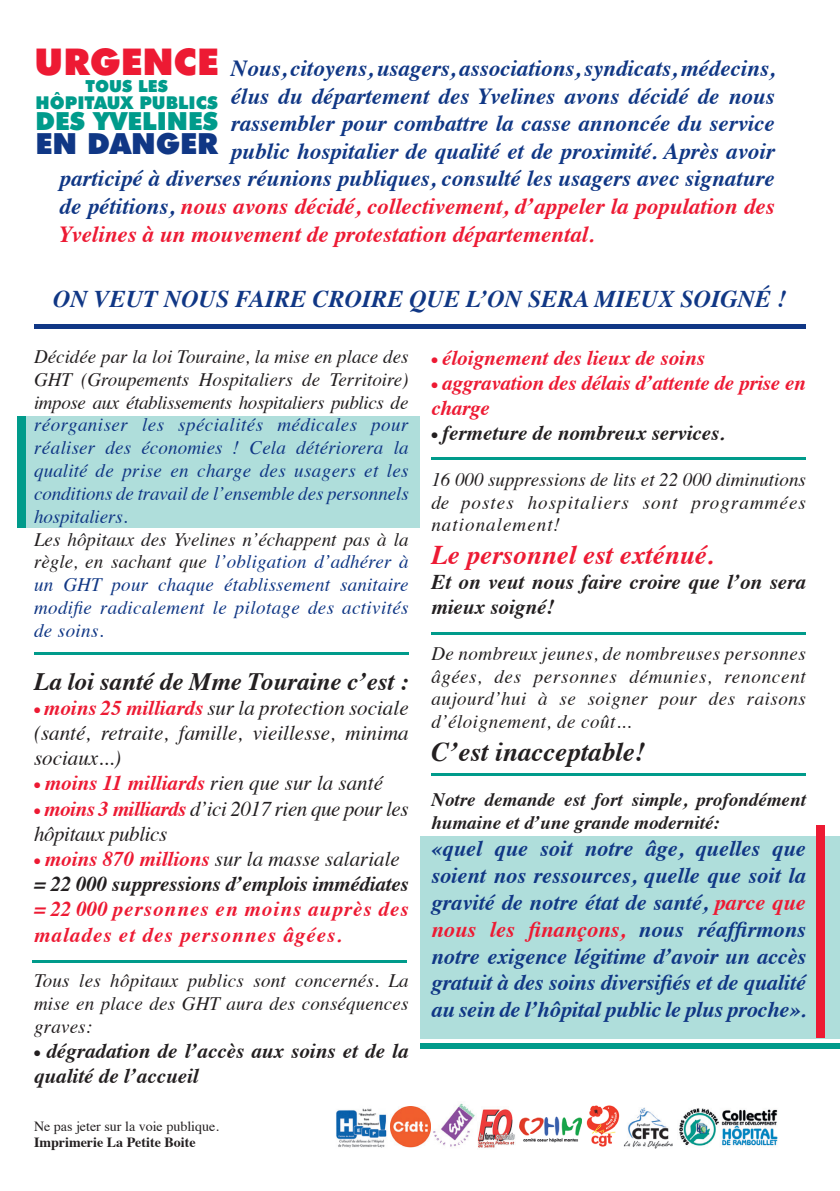
<style>
.page{position:relative;width:840px;height:1191px;background:#fff}
.page>*{position:absolute;margin:0;border:0;box-sizing:border-box;transform-origin:0 0}
.t1{font:900 37px "Futura BT";color:#ed1a33}
.t2{font:900 29.2px "Futura BT";color:#103785}
.t3{font:italic 700 27px "Times";color:#ed1a33}
.t4{font:italic 700 27px "Times";color:#231f20}
.t5{font:italic 700 25px "Times";color:#231f20}
.t6{font:900 25px "Futura BT";color:#009b8b}
.t7{font:italic 700 24px "Times";color:#103785}
.t8{font:italic 700 23px "Times";color:#103785}
.t9{font:italic 700 23px "Times";color:#ed1a33}
.t10{font:italic 700 22.4px/26.8px "Times";letter-spacing:-.01em;color:#103785;text-align:justify}
.t11{font:italic 700 21px/25.2px "Times";color:#231f20}
.t12{font:italic 21px/25.2px "Times";color:#231f20;text-align:justify}
.t13{font:italic 700 21px/25.2px "Times";color:#ed1a33}
.t14{font:italic 700 21px/25.2px "Times";letter-spacing:.05em;color:#ed1a33}
.t15{font:italic 21px/25.2px "Times";letter-spacing:-.02em;color:#231f20}
.t16{font:italic 19px/22.8px "Times";letter-spacing:.01em;color:#231f20;text-align:justify}
.t17{font:italic 19px/22.8px "Times";letter-spacing:-.005em;color:#103785;text-align:justify}
.t18{font:italic 700 19px/22.8px "Times";color:#231f20}
.t19{font:900 17.6px "Futura BT";color:#009b8b}
.t20{font:900 16.6px "Futura BT";color:#009b8b}
.t21{font:14px "Times";color:#231f20}
.t22{font:700 14px "Times";color:#231f20}
.s1{color:#103785}
.s2{color:#231f20}
.s3{color:#ed1a33}
.s4{font-weight:700;color:#ed1a33}
.s5{font-weight:400}
</style>
<div class="page">
<div style="left:21px;top:417px;width:399px;height:111px;background:#afdedb"></div>
<div style="left:420px;top:835px;width:419px;height:203px;background:#afdedb"></div>
<img style="left:336px;top:1108px;width:51px;height:40px">
<img style="left:390px;top:1107px;width:40px;height:40px">
<img style="left:433px;top:1103px;width:42px;height:44px">
<img style="left:519px;top:1116px;width:62px;height:26px">
<img style="left:586px;top:1105px;width:32px;height:42px">
<img style="left:678px;top:1108px;width:100px;height:38px">
<img style="left:477px;top:1109px;width:38px;height:39px">
<img style="left:623px;top:1107px;width:49px;height:41px">
<hr style="left:34px;top:652px;width:374px;height:3px;background:#009b8b">
<div style="left:420px;top:1043px;width:419px;height:5px;background:#009b8b"></div>
<hr style="left:431px;top:772px;width:374px;height:3px;background:#009b8b">
<hr style="left:431px;top:457px;width:374px;height:3px;background:#009b8b">
<hr style="left:32px;top:960px;width:374px;height:2px;background:#009b8b">
<hr style="left:431px;top:632px;width:374px;height:3px;background:#009b8b">
<div style="left:17px;top:417px;width:9px;height:111px;background:#009b8b"></div>
<div style="left:815px;top:825px;width:8px;height:212px;background:#ed1a33"></div>
<hr style="left:34px;top:325px;width:771px;height:4px;background:#103785">
<h1 class="t1" style="left:34px;top:46px;width:186px">URGENCE</h1>
<p class="t20" style="left:85px;top:79px;width:84px">TOUS LES</p>
<p class="t19" style="left:36px;top:95px;width:183px">HÔPITAUX PUBLICS</p>
<h3 class="t6" style="left:35px;top:110px;width:184px">DES YVELINES</h3>
<h2 class="t2" style="left:35px;top:131px;width:184px">EN DANGER</h2>
<p class="t8" style="left:231px;top:59px;width:545px">Nous, citoyens, usagers, associations, syndicats, médecins,</p>
<p class="t8" style="left:231px;top:86px;width:545px">élus du département des Yvelines avons décidé de nous</p>
<p class="t8" style="left:231px;top:114px;width:545px">rassembler pour combattre la casse annoncée du service</p>
<p class="t8" style="left:231px;top:141px;width:545px">public hospitalier de qualité et de proximité. Après avoir</p>
<p class="t8" style="left:60px;top:169px;width:716px">participé à diverses réunions publiques, consulté les usagers avec signature</p>
<p class="t9" style="left:60px;top:197px;width:716px"><span class="s1">de pétitions,</span> nous avons décidé, collectivement, d’appeler la population des</p>
<p class="t9" style="left:60px;top:224px;width:535px">Yvelines à un mouvement de protestation départemental.</p>
<p class="t7" style="left:53px;top:289px;width:734px">ON VEUT NOUS FAIRE CROIRE QUE L’ON SERA MIEUX SOIGNÉ !</p>
<p class="t16" style="left:34px;top:347px;width:376px">Décidée par la loi Touraine, la mise en place des GHT (Groupements Hospitaliers de Territoire) impose aux établissements hospitaliers publics de</p>
<p class="t17" style="left:34px;top:415px;width:376px">réorganiser les spécialités médicales pour réaliser des économies ! Cela détériorera la qualité de prise en charge des usagers et les conditions de travail de l’ensemble des personnels hospitaliers.</p>
<p class="t17" style="left:34px;top:529px;width:376px"><span class="s2">Les hôpitaux des Yvelines n’échappent pas à la règle, en sachant que</span> l’obligation d’adhérer à un GHT pour chaque établissement sanitaire modifie radicalement le pilotage des activités de soins.</p>
<h3 class="t5" style="left:34px;top:671px;width:376px">La loi santé de Mme Touraine c’est :</h3>
<p class="t12" style="left:34px;top:697px;width:376px"><span class="s3">●</span> <span class="s4">moins 25 milliards</span> sur la protection sociale (santé, retraite, famille, vieillesse, minima sociaux...)</p>
<p class="t12" style="left:34px;top:772px;width:350px"><span class="s3">●</span> <span class="s4">moins 11 milliards</span> rien que sur la santé</p>
<p class="t15" style="left:34px;top:797px;width:376px"><span class="s3">●</span> <span class="s4">moins 3 milliards</span> d’ici 2017 rien que pour les hôpitaux publics</p>
<p class="t11" style="left:34px;top:848px;width:376px"><span class="s3">● moins 870 millions</span> <span class="s5">sur la masse salariale </span>= 22 000 suppressions d’emplois immédiates</p>
<p class="t14" style="left:34px;top:898px;width:376px">= 22 000 personnes en moins auprès des malades et des personnes âgées.</p>
<p class="t16" style="left:34px;top:971px;width:376px">Tous les hôpitaux publics sont concernés. La mise en place des GHT aura des conséquences graves:</p>
<p class="t11" style="left:34px;top:1040px;width:376px">● dégradation de l’accès aux soins et de la qualité de l’accueil</p>
<p class="t21" style="left:34px;top:1120px;width:186px">Ne pas jeter sur la voie publique.</p>
<p class="t22" style="left:34px;top:1136px;width:163px">Imprimerie La Petite Boite</p>
<p class="t13" style="left:431px;top:347px;width:275px">● éloignement des lieux de soins</p>
<p class="t13" style="left:431px;top:372px;width:376px">● aggravation des délais d’attente de prise en charge</p>
<p class="t11" style="left:431px;top:422px;width:295px">● fermeture de nombreux services.</p>
<p class="t16" style="left:431px;top:469px;width:376px">16 000 suppressions de lits et 22 000 diminutions de postes hospitaliers sont programmées nationalement!</p>
<h3 class="t3" style="left:431px;top:543px;width:283px">Le personnel est exténué.</h3>
<p class="t11" style="left:431px;top:571px;width:376px">Et on veut nous faire croire que l’on sera mieux soigné!</p>
<p class="t16" style="left:431px;top:643px;width:376px">De nombreux jeunes, de nombreuses personnes âgées, des personnes démunies, renoncent aujourd’hui à se soigner pour des raisons d’éloignement, de coût...</p>
<h3 class="t4" style="left:431px;top:740px;width:215px">C’est inacceptable!</h3>
<p class="t18" style="left:431px;top:790px;width:376px">Notre demande est fort simple, profondément humaine et d’une grande modernité:</p>
<p class="t10" style="left:431px;top:837px;width:376px">«quel que soit notre âge, quelles que soient nos ressources, quelle que soit la gravité de notre état de santé, <span class="s3">parce que nous les finançons,</span> nous réaffirmons notre exigence légitime d’avoir un accès gratuit à des soins diversifiés et de qualité au sein de l’hôpital public le plus proche».</p>
</div>
